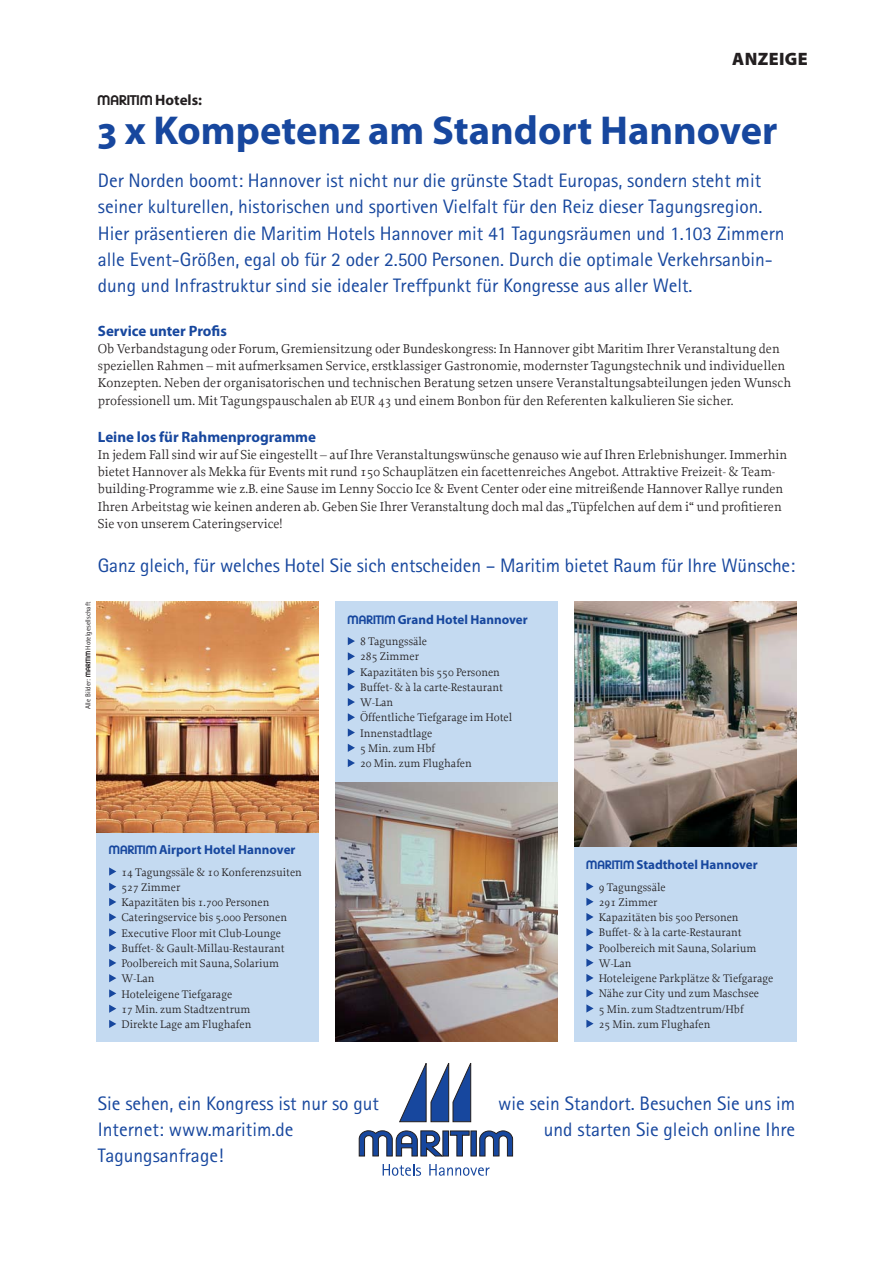
<style>
.page{position:relative;width:893px;height:1263px;background:#fff}
.page>*{position:absolute;margin:0;border:0;box-sizing:border-box;transform-origin:0 0}
.t1{font:700 40.5px "Myriad Pro";color:#17479e}
.t2{font:19.5px/26.2px "AT Rotis Sans Serif";color:#17479e}
.t3{font:900 18px "Myriad Pro";letter-spacing:.02em;color:#231f20}
.t4{font:700 15px "Myriad Pro";color:#17479e}
.t5{font:700 15px "Myriad Pro";color:#231f20}
.t6{font:13.5px/17.2px "Proforma";letter-spacing:-.005em;color:#231f20}
.t7{font:700 13.05px "Myriad Pro";color:#17479e}
.t8{font:11.55px/15.3px "Proforma";color:#231f20}
.t9{font:7.2px "AT Rotis Sans Serif";color:#231f20}
.s1{font-family:"Maritim Plain";font-weight:400}
.s2{font-family:"Maritim Plain"}
</style>
<div class="page">
<div style="left:97px;top:602px;width:222px;height:440px;background:#c4daf1"></div>
<svg style="left:109px;top:867px;width:7px;height:9px"></svg>
<svg style="left:109px;top:883px;width:7px;height:8px"></svg>
<svg style="left:109px;top:898px;width:7px;height:8px"></svg>
<svg style="left:109px;top:913px;width:7px;height:8px"></svg>
<svg style="left:109px;top:928px;width:7px;height:8px"></svg>
<svg style="left:109px;top:944px;width:7px;height:8px"></svg>
<svg style="left:109px;top:959px;width:7px;height:8px"></svg>
<svg style="left:109px;top:974px;width:7px;height:8px"></svg>
<svg style="left:109px;top:989px;width:7px;height:8px"></svg>
<svg style="left:109px;top:1004px;width:7px;height:9px"></svg>
<svg style="left:109px;top:1020px;width:7px;height:8px"></svg>
<div style="left:335px;top:602px;width:223px;height:440px;background:#c4daf1"></div>
<svg style="left:348px;top:637px;width:7px;height:8px"></svg>
<svg style="left:348px;top:652px;width:7px;height:8px"></svg>
<svg style="left:348px;top:667px;width:7px;height:9px"></svg>
<svg style="left:348px;top:683px;width:7px;height:8px"></svg>
<svg style="left:348px;top:698px;width:7px;height:8px"></svg>
<svg style="left:348px;top:713px;width:7px;height:8px"></svg>
<svg style="left:348px;top:728px;width:7px;height:9px"></svg>
<svg style="left:348px;top:744px;width:7px;height:8px"></svg>
<svg style="left:348px;top:759px;width:7px;height:8px"></svg>
<div style="left:574px;top:602px;width:222px;height:440px;background:#c4daf1"></div>
<svg style="left:586px;top:882px;width:8px;height:9px"></svg>
<svg style="left:586px;top:898px;width:8px;height:8px"></svg>
<svg style="left:586px;top:913px;width:8px;height:8px"></svg>
<svg style="left:586px;top:928px;width:8px;height:8px"></svg>
<svg style="left:586px;top:943px;width:8px;height:9px"></svg>
<svg style="left:586px;top:959px;width:8px;height:8px"></svg>
<svg style="left:586px;top:974px;width:8px;height:8px"></svg>
<svg style="left:586px;top:989px;width:8px;height:8px"></svg>
<svg style="left:586px;top:1004px;width:8px;height:8px"></svg>
<svg style="left:586px;top:1019px;width:8px;height:9px"></svg>
<img style="left:97px;top:602px;width:222px;height:230px">
<img style="left:335px;top:782px;width:223px;height:260px">
<img style="left:574px;top:602px;width:222px;height:244px">
<svg style="left:399px;top:1063px;width:72px;height:59px"></svg>
<svg style="left:359px;top:1130px;width:154px;height:26px"></svg>
<svg style="left:429px;top:1164px;width:61px;height:12px"></svg>
<svg style="left:383px;top:1164px;width:38px;height:12px"></svg>
<h3 class="t3" style="left:732px;top:49px;width:77px">ANZEIGE</h3>
<p class="t5" style="left:98px;top:94px;width:106px"><span class="s1">M</span> Hotels:</p>
<h1 class="t1" style="left:98px;top:115px;width:681px">3 x Kompetenz am Standort Hannover</h1>
<p class="t2" style="left:98px;top:169px;width:688px">Der Norden boomt: Hannover ist nicht nur die grünste Stadt Europas, sondern steht mit seiner kulturellen, historischen und sportiven Vielfalt für den Reiz dieser Tagungsregion.<br>Hier präsentieren die Maritim Hotels Hannover mit 41 Tagungsräumen und 1.103 Zimmern alle Event-Größen, egal ob für 2 oder 2.500 Personen. Durch die optimale Verkehrsanbin&shy;dung und Infrastruktur sind sie idealer Treffpunkt für Kongresse aus aller Welt.</p>
<p class="t4" style="left:98px;top:325px;width:131px">Service unter Profis</p>
<p class="t6" style="left:98px;top:341px;width:695px">Ob Verbandstagung oder Forum, Gremiensitzung oder Bundeskongress: In Hannover gibt Maritim Ihrer Veranstaltung den speziellen Rahmen – mit aufmerksamen Service, erstklassiger Gastronomie, modernster Tagungstechnik und individuellen Konzepten. Neben der organisatorischen und technischen Beratung setzen unsere Veranstaltungsabteilungen jeden Wunsch professionell um. Mit Tagungspauschalen ab EUR 43 und einem Bonbon für den Referenten kalkulieren Sie sicher.</p>
<p class="t4" style="left:98px;top:431px;width:220px">Leine los für Rahmenprogramme</p>
<p class="t6" style="left:98px;top:447px;width:691px">In jedem Fall sind wir auf Sie eingestellt – auf Ihre Veranstaltungswünsche genauso wie auf Ihren Erlebnishunger. Immerhin bietet Hannover als Mekka für Events mit rund 150 Schauplätzen ein facettenreiches Angebot. Attraktive Freizeit- &amp; Team&shy;building-Programme wie z.B. eine Sause im Lenny Soccio Ice &amp; Event Center oder eine mitreißende Hannover Rallye runden Ihren Arbeitstag wie keinen anderen ab. Geben Sie Ihrer Veranstaltung doch mal das „Tüpfelchen auf dem i“ und profitieren Sie von unserem Cateringservice!</p>
<h2 class="t2" style="left:98px;top:554px;width:699px">Ganz gleich, für welches Hotel Sie sich entscheiden – Maritim bietet Raum für Ihre Wünsche:</h2>
<p class="t9" style="left:85px;top:709px;width:109px;rotate:-90deg">Alle Bilder: <span class="s2">M</span> Hotelgesellschaft</p>
<p class="t7" style="left:109px;top:845px;width:188px"><span class="s1">M</span> Airport Hotel Hannover</p>
<p class="t8" style="left:122px;top:865px;width:182px">14 Tagungssäle &amp; 10 Konferenzsuiten<br>527 Zimmer<br>Kapazitäten bis 1.700 Personen<br>Cateringservice bis 5.000 Personen<br>Executive Floor mit Club-Lounge<br>Buffet- &amp; Gault-Millau-Restaurant<br>Poolbereich mit Sauna, Solarium<br>W-Lan<br>Hoteleigene Tiefgarage<br>17 Min. zum Stadtzentrum<br>Direkte Lage am Flughafen</p>
<p class="t7" style="left:348px;top:614px;width:181px"><span class="s1">M</span> Grand Hotel Hannover</p>
<p class="t8" style="left:360px;top:635px;width:154px">8 Tagungssäle<br>285 Zimmer<br>Kapazitäten bis 550 Personen<br>Buffet- &amp; à la carte-Restaurant<br>W-Lan<br>Öffentliche Tiefgarage im Hotel<br>Innenstadtlage<br>5 Min. zum Hbf<br>20 Min. zum Flughafen</p>
<p class="t7" style="left:586px;top:860px;width:173px"><span class="s1">M</span> Stadthotel Hannover</p>
<p class="t8" style="left:599px;top:880px;width:176px">9 Tagungssäle<br>291 Zimmer<br>Kapazitäten bis 500 Personen<br>Buffet- &amp; à la carte-Restaurant<br>Poolbereich mit Sauna, Solarium<br>W-Lan<br>Hoteleigene Parkplätze &amp; Tiefgarage<br>Nähe zur City und zum Maschsee<br>5 Min. zum Stadtzentrum/Hbf<br>25 Min. zum Flughafen</p>
<h2 class="t2" style="left:98px;top:1092px;width:283px">Sie sehen, ein Kongress ist nur so gut<br>Internet: www.maritim.de<br>Tagungsanfrage!</h2>
<h2 class="t2" style="left:498px;top:1092px;width:299px;text-align:right">wie sein Standort. Besuchen Sie uns im und starten Sie gleich online Ihre</h2>
</div>
